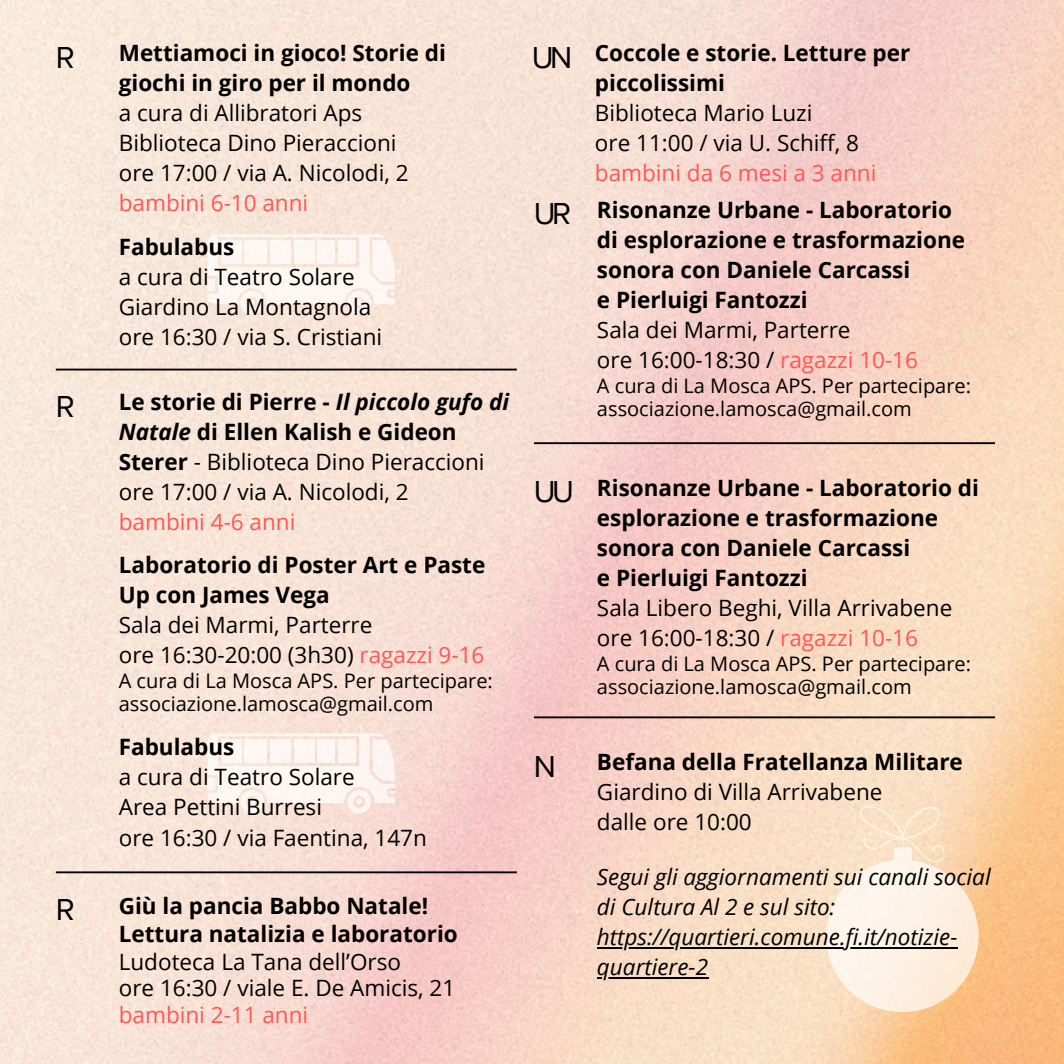
<style>
.page{position:relative;width:1064px;height:1064px;background:#fff}
.page>*{position:absolute;margin:0;border:0;box-sizing:border-box;transform-origin:0 0}
.t1{font:31.25px "Proxima Nova";color:#000}
.t2{font:22.5px/30px "Open Sans";color:#000}
.t3{font:700 22.5px/30px "Open Sans";color:#000}
.t4{font:italic 22.5px/30px "Open Sans";color:#000}
.t5{font:20px/23.2px "Open Sans";color:#000}
.s1{font-weight:700}
.s2{color:#ff5757}
.s3{font-weight:700;font-style:italic}
.s4{font-weight:400}
.s5{font-weight:400;color:#ff5757}
</style>
<div class="page">
<img style="left:0;top:0;width:1063px;height:1063px">
<svg style="left:207px;top:733px;width:188px;height:80px"></svg>
<hr style="left:56px;top:368px;width:460px;height:2px;background:#000">
<svg style="left:207px;top:234px;width:188px;height:81px"></svg>
<hr style="left:56px;top:871px;width:460px;height:2px;background:#000">
<hr style="left:534px;top:442px;width:460px;height:2px;background:#000">
<hr style="left:534px;top:716px;width:460px;height:2px;background:#000">
<svg style="left:826px;top:806px;width:151px;height:205px;background:#fae6d1"></svg>
<hr style="left:597px;top:946px;width:360px;height:2px;background:#000">
<hr style="left:597px;top:976px;width:111px;height:2px;background:#000">
<p class="t1" style="left:56px;top:39px;width:12px">1</p>
<p class="t2" style="left:119px;top:37px;width:328px"><span class="s1">Mettiamoci in gioco! Storie di giochi in giro per il mondo<br></span>a cura di Allibratori Aps<br>Biblioteca Dino Pieraccioni<br>ore 17:00 / via A. Nicolodi, 2 <span class="s2">bambini 6-10 anni</span></p>
<h2 class="t2" style="left:119px;top:231px;width:265px"><span class="s1">Fabulabus<br></span>a cura di Teatro Solare<br>Giardino La Montagnola ore 16:30 / via S. Cristiani</h2>
<h2 class="t1" style="left:56px;top:388px;width:12px">1</h2>
<h2 class="t2" style="left:119px;top:385px;width:392px"><span class="s1">Le storie di Pierre -</span> <span class="s3">Il piccolo gufo di<br>Natale</span> <span class="s1">di Ellen Kalish e Gideon<br>Sterer</span> - Biblioteca Dino Pieraccioni ore 17:00 / via A. Nicolodi, 2<br><span class="s2">bambini 4-6 anni</span></h2>
<p class="t3" style="left:119px;top:549px;width:368px">Laboratorio di Poster Art e Paste<br>Up con James Vega<br><span class="s4">Sala dei Marmi, Parterre<br>ore 16:30-20:00 (3h30)</span> <span class="s5">ragazzi 9-16</span></p>
<p class="t5" style="left:119px;top:668px;width:375px">A cura di La Mosca APS. Per partecipare: associazione.lamosca@gmail.com</p>
<p class="t2" style="left:119px;top:731px;width:309px"><span class="s1">Fabulabus<br></span>a cura di Teatro Solare<br>Area Pettini Burresi<br>ore 16:30 / via Faentina, 147n</p>
<p class="t1" style="left:56px;top:890px;width:12px">1</p>
<h1 class="t3" style="left:119px;top:890px;width:340px;line-height:28px">Giù la pancia Babbo Natale!<br>Lettura natalizia e laboratorio</h1>
<p class="t2" style="left:119px;top:947px;width:338px;line-height:26.2px">Ludoteca La Tana dell’Orso<br>ore 16:30 / viale E. De Amicis, 21 <span class="s2">bambini 2-11 anni</span></p>
<p class="t1" style="left:531px;top:39px;width:39px">20</p>
<p class="t2" style="left:594px;top:37px;width:317px"><span class="s1">Coccole e storie. Letture per piccolissimi<br></span>Biblioteca Mario Luzi<br>ore 11:00 / via U. Schiff, 8 <span class="s2">bambini da 6 mesi a 3 anni</span></p>
<h2 class="t1" style="left:534px;top:195px;width:30px">21</h2>
<p class="t3" style="left:597px;top:194px;width:369px">Risonanze Urbane - Laboratorio di esplorazione e trasformazione sonora con Daniele Carcassi<br>e Pierluigi Fantozzi<br><span class="s4">Sala dei Marmi, Parterre<br>ore 16:00-18:30 /</span> <span class="s5">ragazzi 10-16</span></p>
<p class="t5" style="left:597px;top:373px;width:375px">A cura di La Mosca APS. Per partecipare: associazione.lamosca@gmail.com</p>
<h2 class="t1" style="left:534px;top:473px;width:38px">22</h2>
<p class="t3" style="left:597px;top:472px;width:383px">Risonanze Urbane - Laboratorio di esplorazione e trasformazione sonora con Daniele Carcassi<br>e Pierluigi Fantozzi<br><span class="s4">Sala Libero Beghi, Villa Arrivabene ore 16:00-18:30 /</span> <span class="s5">ragazzi 10-16</span></p>
<p class="t5" style="left:597px;top:651px;width:375px">A cura di La Mosca APS. Per partecipare: associazione.lamosca@gmail.com</p>
<h2 class="t1" style="left:534px;top:747px;width:21px">0</h2>
<p class="t2" style="left:597px;top:746px;width:367px"><span class="s1">Befana della Fratellanza Militare<br></span>Giardino di Villa Arrivabene<br>dalle ore 10:00</p>
<h2 class="t4" style="left:597px;top:860px;width:395px">Segui gli aggiornamenti sui canali social di Cultura Al 2 e sul sito:</h2>
<p class="t4" style="left:597px;top:920px;width:362px">https://quartieri.comune.fi.it/notizie-</p>
<p class="t4" style="left:597px;top:950px;width:112px">quartiere-2</p>
</div>
